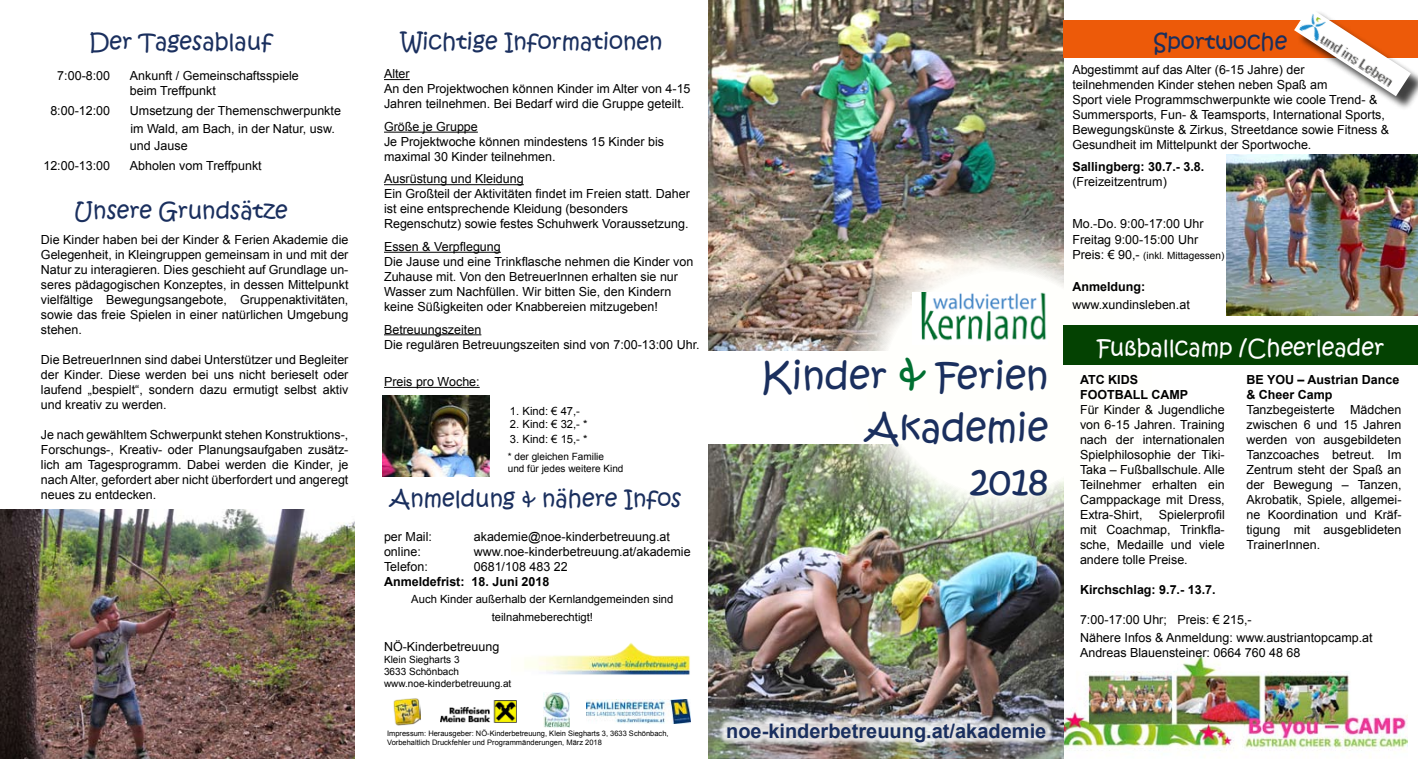
<style>
.page{position:relative;width:1418px;height:759px;background:#fff}
.page>*{position:absolute;margin:0;border:0;box-sizing:border-box;transform-origin:0 0}
.t1{font:37.5px/52.5px "Kristen ITC";color:#1a2f5e;text-align:right}
.t2{font:22.5px "Kristen ITC";color:#1a2f5e}
.t3{font:22.5px "Kristen ITC";color:#fff}
.t4{font:700 20px "Arial";color:#1a2f5e}
.t5{font:12.5px/15px "Arial";color:#000}
.t6{font:700 12.5px/15px "Arial";color:#000}
.t7{font:11.25px/17.5px "Arial";color:#000;text-align:center}
.t8{font:10px/12px "Arial";color:#000}
.t9{font:7.5px/9px "Arial";color:#000}
.s1{font-size:45px;color:#006f31}
.s2{font-size:12.5px}
</style>
<div class="page">
<img style="left:0;top:509px;width:354px;height:249px">
<img style="left:1226px;top:154px;width:191px;height:161px">
<img style="left:1063px;top:642px;width:344px;height:116px">
<img style="left:709px;top:444px;width:354px;height:314px">
<img style="left:709px;top:0;width:354px;height:350px">
<div style="left:1063px;top:20px;width:354px;height:37px;background:#ed5a09"></div>
<div style="left:1295px;top:9px;width:122px;height:101px;background:#000;opacity:.75"></div>
<svg style="left:1294px;top:9px;width:116px;height:87px"></svg>
<img style="left:1299px;top:12px;width:100px;height:75px">
<img style="left:830px;top:221px;width:338px;height:323px">
<svg style="left:384px;top:79px;width:26px;height:1px"></svg>
<hr style="left:384px;top:132px;width:94px;height:1px;background:#000">
<hr style="left:384px;top:184px;width:140px;height:1px;background:#000">
<hr style="left:384px;top:252px;width:117px;height:1px;background:#000">
<hr style="left:384px;top:334px;width:97px;height:1px;background:#000">
<hr style="left:384px;top:387px;width:96px;height:1px;background:#000">
<div style="left:718px;top:713px;width:334px;height:35px;background:#fff;opacity:.75"></div>
<img style="left:912px;top:292px;width:135px;height:52px">
<div style="left:1063px;top:325px;width:354px;height:39px;background:#044202"></div>
<img style="left:383px;top:395px;width:106px;height:81px">
<img style="left:586px;top:699px;width:104px;height:24px">
<img style="left:543px;top:692px;width:27px;height:34px">
<img style="left:524px;top:642px;width:166px;height:33px">
<img style="left:393px;top:698px;width:27px;height:27px">
<img style="left:441px;top:700px;width:75px;height:22px">
<h2 class="t2" style="left:89px;top:27px;width:185px">Der Tagesablauf</h2>
<p class="t5" style="left:57px;top:68px;width:54px">7:00-8:00</p>
<p class="t5" style="left:130px;top:68px;width:170px">Ankunft / Gemeinschaftsspiele beim Treffpunkt</p>
<p class="t5" style="left:50px;top:103px;width:61px">8:00-12:00</p>
<p class="t5" style="left:130px;top:102px;width:212px;line-height:17.5px">Umsetzung der Themenschwerpunkte im Wald, am Bach, in der Natur, usw. und Jause</p>
<p class="t5" style="left:43px;top:158px;width:68px">12:00-13:00</p>
<p class="t5" style="left:130px;top:158px;width:133px">Abholen vom Treffpunkt</p>
<h2 class="t2" style="left:74px;top:196px;width:215px">Unsere Grundsätze</h2>
<p class="t5" style="left:41px;top:232px;width:309px;text-align:justify">Die Kinder haben bei der Kinder &amp; Ferien Akademie die Gelegenheit, in Kleingruppen gemeinsam in und mit der Natur zu interagieren. Dies geschieht auf Grundlage un&shy;seres pädagogischen Konzeptes, in dessen Mittelpunkt vielfältige Bewegungsangebote, Gruppenaktivitäten, sowie das freie Spielen in einer natürlichen Umgebung stehen.</p>
<p class="t5" style="left:41px;top:352px;width:309px;text-align:justify">Die BetreuerInnen sind dabei Unterstützer und Begleiter der Kinder. Diese werden bei uns nicht berieselt oder laufend „bespielt“, sondern dazu ermutigt selbst aktiv und kreativ zu werden.</p>
<p class="t5" style="left:41px;top:427px;width:309px;text-align:justify">Je nach gewähltem Schwerpunkt stehen Konstruktions-, Forschungs-, Kreativ- oder Planungsaufgaben zusätz&shy;lich am Tagesprogramm. Dabei werden die Kinder, je nach Alter, gefordert aber nicht überfordert und angeregt neues zu entdecken.</p>
<h2 class="t2" style="left:401px;top:27px;width:263px">Wichtige Informationen</h2>
<p class="t5" style="left:384px;top:66px;width:308px">Alter<br>An den Projektwochen können Kinder im Alter von 4-15<br>Jahren teilnehmen. Bei Bedarf wird die Gruppe geteilt.</p>
<p class="t5" style="left:384px;top:119px;width:281px">Größe je Gruppe<br>Je Projektwoche können mindestens 15 Kinder bis maximal 30 Kinder teilnehmen.</p>
<p class="t5" style="left:384px;top:171px;width:307px">Ausrüstung und Kleidung<br>Ein Großteil der Aktivitäten findet im Freien statt. Daher ist eine entsprechende Kleidung (besonders Regenschutz) sowie festes Schuhwerk Voraussetzung.</p>
<p class="t5" style="left:384px;top:239px;width:311px">Essen &amp; Verpflegung<br>Die Jause und eine Trinkflasche nehmen die Kinder von Zuhause mit. Von den BetreuerInnen erhalten sie nur Wasser zum Nachfüllen. Wir bitten Sie, den Kindern keine Süßigkeiten oder Knabbereien mitzugeben!</p>
<p class="t5" style="left:384px;top:321px;width:317px">Betreuungszeiten<br>Die regulären Betreuungszeiten sind von 7:00-13:00 Uhr.</p>
<p class="t5" style="left:384px;top:374px;width:97px">Preis pro Woche:</p>
<p class="t7" style="left:510px;top:402px;width:72px">1. Kind: € 47,-</p>
<p class="t7" style="left:510px;top:415px;width:79px">2. Kind: € 32,- *</p>
<p class="t7" style="left:510px;top:430px;width:79px">3. Kind: € 15,- *</p>
<p class="t8" style="left:508px;top:450px;width:117px">* der gleichen Familie<br>und für jedes weitere Kind</p>
<h2 class="t2" style="left:390px;top:484px;width:293px">Anmeldung &amp; nähere Infos</h2>
<p class="t5" style="left:384px;top:528px;width:49px">per Mail:</p>
<p class="t5" style="left:474px;top:528px;width:198px">akademie@noe-kinderbetreuung.at</p>
<p class="t5" style="left:384px;top:543px;width:38px">online:</p>
<p class="t5" style="left:474px;top:543px;width:218px">www.noe-kinderbetreuung.at/akademie</p>
<p class="t5" style="left:384px;top:558px;width:45px">Telefon:</p>
<p class="t5" style="left:474px;top:558px;width:95px">0681/108 483 22</p>
<p class="t6" style="left:384px;top:574px;width:167px">Anmeldefrist: 18. Juni 2018</p>
<p class="t7" style="left:411px;top:590px;width:264px">Auch Kinder außerhalb der Kernlandgemeinden sind teilnahmeberechtigt!</p>
<p class="t5" style="left:384px;top:638px;width:117px">NÖ-Kinderbetreuung</p>
<p class="t8" style="left:384px;top:653px;width:129px">Klein Siegharts 3<br>3633 Schönbach www.noe-kinderbetreuung.at</p>
<p class="t9" style="left:387px;top:728px;width:283px">Impressum: Herausgeber: NÖ-Kinderbetreuung, Klein Siegharts 3, 3633 Schönbach,<br>Vorbehaltlich Druckfehler und Programmänderungen, März 2018</p>
<h1 class="t1" style="left:761px;top:350px;width:288px">Kinder <span class="s1">&amp;</span> Ferien<br>Akademie<br>2018</h1>
<h2 class="t2" style="left:1153px;top:27px;width:135px">Sportwoche</h2>
<p class="t5" style="left:1072px;top:62px;width:318px">Abgestimmt auf das Alter (6-15 Jahre) der teilnehmenden Kinder stehen neben Spaß am<br>Sport viele Programmschwerpunkte wie coole Trend- &amp; Summersports, Fun- &amp; Teamsports, International Sports, Bewegungskünste &amp; Zirkus, Streetdance sowie Fitness &amp; Gesundheit im Mittelpunkt der Sportwoche.</p>
<p class="t6" style="left:1072px;top:160px;width:133px">Sallingberg: 30.7.- 3.8.</p>
<p class="t5" style="left:1072px;top:175px;width:96px">(Freizeitzentrum)</p>
<p class="t5" style="left:1072px;top:217px;width:133px">Mo.-Do. 9:00-17:00 Uhr<br>Freitag 9:00-15:00 Uhr</p>
<p class="t8" style="left:1072px;top:249px;width:153px"><span class="s2">Preis: € 90,-</span> (inkl. Mittagessen)</p>
<p class="t6" style="left:1072px;top:279px;width:74px">Anmeldung:</p>
<p class="t5" style="left:1072px;top:297px;width:119px">www.xundinsleben.at</p>
<h2 class="t3" style="left:1097px;top:333px;width:288px">Fußballcamp /Cheerleader</h2>
<p class="t6" style="left:1080px;top:372px;width:110px">ATC KIDS<br>FOOTBALL CAMP</p>
<p class="t5" style="left:1080px;top:402px;width:146px;text-align:justify">Für Kinder &amp; Jugendliche von 6-15 Jahren. Training nach der internationalen Spielphilosophie der Tiki-Taka – Fußballschule. Alle Teilnehmer erhalten ein Camppackage mit Dress, Extra-Shirt,</p>
<p class="t6" style="left:1246px;top:372px;width:154px">BE YOU – Austrian Dance &amp; Cheer Camp</p>
<p class="t5" style="left:1246px;top:402px;width:157px;text-align:justify">Tanzbegeisterte Mädchen zwischen 6 und 15 Jahren werden von ausgebildeten Tanzcoaches betreut. Im Zentrum steht der Spaß an der Bewegung – Tanzen, Akrobatik, Spiele, allgemei&shy;ne Koordination und Kräf&shy;tigung mit ausgeblideten TrainerInnen.</p>
<p class="t5" style="left:1080px;top:507px;width:146px;text-align:justify;text-indent:79px">Spielerprofil mit Coachmap, Trinkfla&shy;sche, Medaille und viele andere tolle Preise.</p>
<p class="t6" style="left:1080px;top:582px;width:137px">Kirchschlag: 9.7.- 13.7.</p>
<p class="t5" style="left:1080px;top:611px;width:294px;line-height:17.5px">7:00-17:00 Uhr; Preis: € 215,-<br>Nähere Infos &amp; Anmeldung: www.austriantopcamp.at</p>
<p class="t5" style="left:1080px;top:645px;width:222px">Andreas Blauensteiner: 0664 760 48 68</p>
<h3 class="t4" style="left:726px;top:717px;width:322px">noe-kinderbetreuung.at/akademie</h3>
</div>
